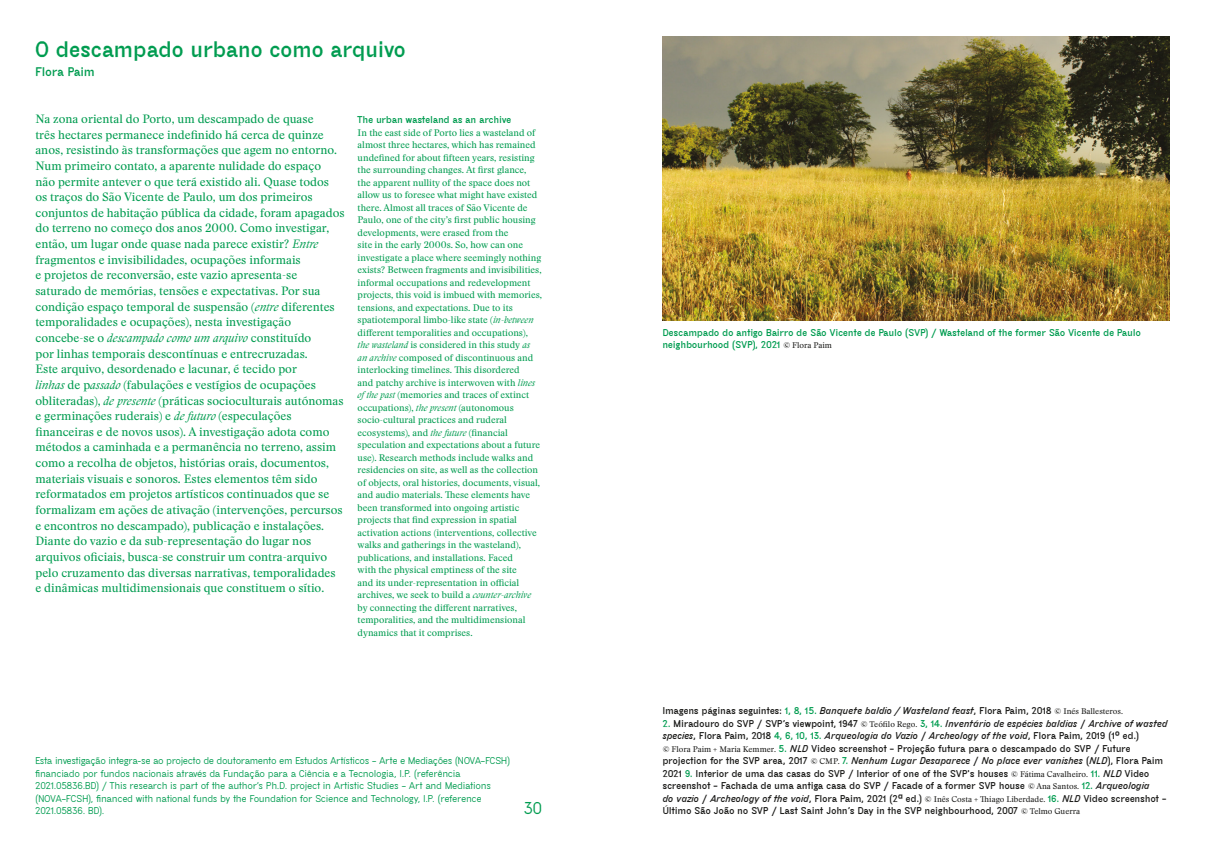
<style>
.page{position:relative;width:1205px;height:851px;background:#fff}
.page>*{position:absolute;margin:0;border:0;box-sizing:border-box;transform-origin:0 0}
.t1{font:900 21.25px "MAD Sans Fill";color:#009c50}
.t2{font:700 16.25px "MAD Sans Fill";color:#009c50}
.t3{font:11.88px/15.6px "Stanley";color:#009c50}
.t4{font:900 11.88px "MAD Sans Fill";color:#009c50}
.t5{font:9.38px/12.5px "Stanley";color:#009c50}
.t6{font:900 9.38px/12.5px "MAD Sans Fill";color:#1d1d1b}
.t7{font:700 9.38px/12.5px "MAD Sans Fill";color:#009c50}
.t8{font:900 9.38px/12.5px "MAD Sans Fill";color:#009c50}
.s1{font-style:italic}
.s2{font-family:"Stanley";font-weight:400;font-size:8.12px;color:#1d1d1b}
.s3{color:#009c50}
.s4{font-family:"Stanley";font-weight:400;font-size:8.12px}
</style>
<div class="page">
<img style="left:663px;top:36px;width:506px;height:284px">
<h1 class="t1" style="left:35px;top:37px;width:372px">O descampado urbano como arquivo</h1>
<p class="t4" style="left:35px;top:65px;width:61px">Flora Paim</p>
<p class="t8" style="left:358px;top:114px;width:155px">The urban wasteland as an archive</p>
<p class="t5" style="left:358px;top:126px;width:186px">In the east side of Porto lies a wasteland of almost three hectares, which has remained undefined for about fifteen years, resisting the surrounding changes. At first glance,<br>the apparent nullity of the space does not allow us to foresee what might have existed there. Almost all traces of São Vicente de Paulo, one of the city’s first public housing developments, were erased from the<br>site in the early 2000s. So, how can one investigate a place where seemingly nothing exists? Between fragments and invisibilities, informal occupations and redevelopment projects, this void is imbued with memories, tensions, and expectations. Due to its spatiotemporal limbo-like state (<span class="s1">in-between </span>different temporalities and occupations),<br><span class="s1">the wasteland</span> is considered in this study <span class="s1">as<br>an archive</span> composed of discontinuous and interlocking timelines. This disordered<br>and patchy archive is interwoven with <span class="s1">lines of the past</span> (memories and traces of extinct occupations), <span class="s1">the present</span> (autonomous socio‑cultural practices and ruderal ecosystems), and <span class="s1">the future</span> (financial speculation and expectations about a future use). Research methods include walks and residencies on site, as well as the collection of objects, oral histories, documents, visual, and audio materials. These elements have been transformed into ongoing artistic projects that find expression in spatial activation actions (interventions, collective walks and gatherings in the wasteland), publications, and installations. Faced<br>with the physical emptiness of the site<br>and its under-representation in official archives, we seek to build a <span class="s1">counter-archive </span>by connecting the different narratives, temporalities, and the multidimensional dynamics that it comprises.</p>
<p class="t3" style="left:35px;top:111px;width:311px">Na zona oriental do Porto, um descampado de quase<br>três hectares permanece indefinido há cerca de quinze anos, resistindo às transformações que agem no entorno.<br>Num primeiro contato, a aparente nulidade do espaço<br>não permite antever o que terá existido ali. Quase todos<br>os traços do São Vicente de Paulo, um dos primeiros conjuntos de habitação pública da cidade, foram apagados do terreno no começo dos anos 2000. Como investigar, então, um lugar onde quase nada parece existir? <span class="s1">Entre </span>fragmentos e invisibilidades, ocupações informais<br>e projetos de reconversão, este vazio apresenta-se saturado de memórias, tensões e expectativas. Por sua condição espaço temporal de suspensão (<span class="s1">entre</span> diferentes temporalidades e ocupações), nesta investigação concebe-se o <span class="s1">descampado como um arquivo</span> constituído<br>por linhas temporais descontínuas e entrecruzadas.<br>Este arquivo, desordenado e lacunar, é tecido por<br><span class="s1">linhas</span> de p<span class="s1">assado</span> (fabulações e vestígios de ocupações obliteradas), <span class="s1">de presente</span> (práticas socioculturais autónomas e germinações ruderais) e <span class="s1">de futuro</span> (especulações financeiras e de novos usos). A investigação adota como métodos a caminhada e a permanência no terreno, assim como a recolha de objetos, histórias orais, documentos, materiais visuais e sonoros. Estes elementos têm sido reformatados em projetos artísticos continuados que se formalizam em ações de ativação (intervenções, percursos e encontros no descampado), publicação e instalações.<br>Diante do vazio e da sub-representação do lugar nos arquivos oficiais, busca-se construir um contra-arquivo pelo cruzamento das diversas narrativas, temporalidades<br>e dinâmicas multidimensionais que constituem o sítio.</p>
<p class="t7" style="left:35px;top:754px;width:476px">Esta investigação integra-se ao projecto de doutoramento em Estudos Artísticos – Arte e Mediações (NOVA–FCSH) financiado por fundos nacionais através da Fundação para a Ciência e a Tecnologia, I.P. (referência 2021.05836.BD) / This research is part of the author’s Ph.D. project in Artistic Studies – Art and Mediations (NOVA–FCSH), financed with national funds by the Foundation for Science and Technology, I.P. (reference 2021.05836. BD).</p>
<h2 class="t2" style="left:524px;top:798px;width:20px">30</h2>
<p class="t8" style="left:663px;top:326px;width:480px">Descampado do antigo Bairro de São Vicente de Paulo (SVP) / Wasteland of the former São Vicente de Paulo neighbourhood (SVP), 2021 <span class="s2">© Flora Paim</span></p>
<p class="t6" style="left:663px;top:704px;width:462px">Imagens páginas seguintes: <span class="s3">1, 8, 15.</span> <span class="s1">Banquete baldio / Wasteland feast</span>, Flora Paim, 2018 <span class="s4">© Inés Ballesteros.</span></p>
<p class="t6" style="left:663px;top:717px;width:506px"><span class="s3">2.</span> Miradouro do SVP / SVP’s viewpoint, 1947 <span class="s4">© Teófilo Rego.</span> <span class="s3">3, 14.</span> <span class="s1">Inventário de espécies baldias</span> / <span class="s1">Archive of wasted species</span>, Flora Paim, 2018 <span class="s3">4, 6, 10, 13.</span> <span class="s1">Arqueologia do Vazio</span> / <span class="s1">Archeology of the void</span>, Flora Paim, 2019 (1º ed.)<br><span class="s4">© Flora Paim + Maria Kemmer.</span> <span class="s3">5.</span> <span class="s1">NLD</span> Video screenshot – Projeção futura para o descampado do SVP / Future projection for the SVP area, 2017 <span class="s4">© CMP.</span> <span class="s3">7.</span> <span class="s1">Nenhum Lugar Desaparece</span> / <span class="s1">No place ever vanishes</span> (<span class="s1">NLD</span>), Flora Paim 2021 <span class="s3">9.</span> Interior de uma das casas do SVP / Interior of one of the SVP's houses <span class="s4">© Fátima Cavalheiro.</span> <span class="s3">11.</span> <span class="s1">NLD</span> Video screenshot – Fachada de uma antiga casa do SVP / Facade of a former SVP house <span class="s4">© Ana Santos.</span> <span class="s3">12.</span> <span class="s1">Arqueologia<br>do vazio</span> / <span class="s1">Archeology of the void</span>, Flora Paim, 2021 (2ª ed.) <span class="s4">© Inês Costa + Thiago Liberdade.</span> <span class="s3">16.</span> <span class="s1">NLD</span> Video screenshot – Último São João no SVP / Last Saint John’s Day in the SVP neighbourhood, 2007 <span class="s4">© Telmo Guerra</span></p>
</div>
